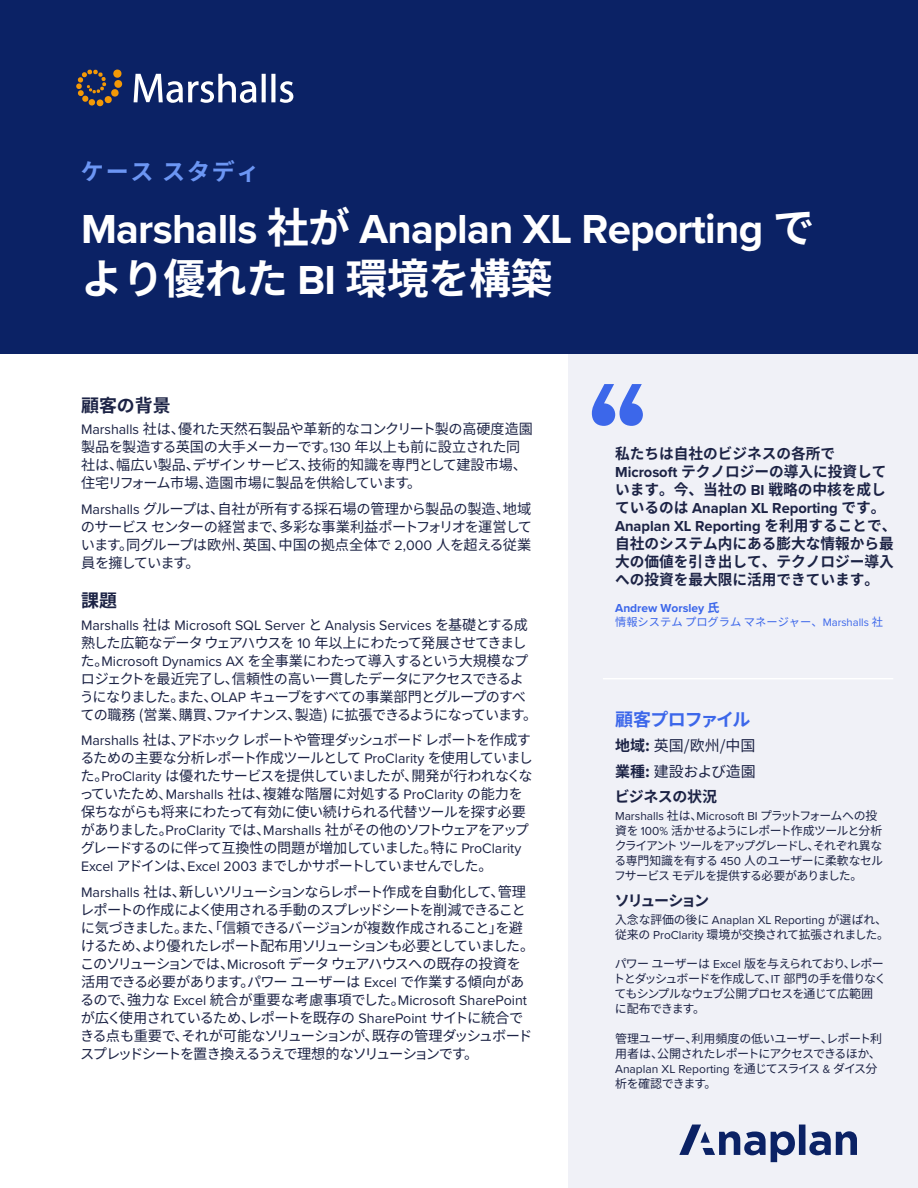
<style>
.page{position:relative;width:918px;height:1188px;background:#fff}
.page>*{position:absolute;margin:0;border:0;box-sizing:border-box;transform-origin:0 0}
.t1{font:800 123px "Toppan Bunkyu Midashi Gothic Std N";color:#3c67ea}
.t2{font:700 42px "Proxima Nova";letter-spacing:-.015em;color:#fff}
.t3{font:700 42px "Noto Sans CJ Kjp";letter-spacing:-.015em;color:#fff}
.t4{font:700 23.1px "Noto Sans CJ Kjp";letter-spacing:.075em;color:#6c96f4}
.t5{font:700 18px "Noto Sans CJ Kjp";letter-spacing:-.05em;color:#3c67ea}
.t6{font:700 18px "Noto Sans CJ Kjp";color:#1c2345}
.t7{font:700 15px/18px "Noto Sans CJ Kjp";color:#1c2345}
.t8{font:700 15px/18px "Proxima Nova";color:#1c2345}
.t9{font:15px/25.5px "Noto Sans CJ Kjp";color:#1c2345;text-align:justify}
.t10{font:700 15px "Noto Sans CJ Kjp";letter-spacing:-.13em;color:#1c2345}
.t11{font:14.25px/18px "Noto Sans CJ Kjp";letter-spacing:-.055em;color:#1c2345}
.t12{font:14.25px/18px "Noto Sans CJ Kjp";letter-spacing:-.075em;color:#1c2345}
.t13{font:14.25px/18px "Noto Sans CJ Kjp";letter-spacing:-.02em;color:#1c2345}
.t14{font:14.25px "Proxima Nova";color:#1c2345}
.t15{font:12px/15px "Noto Sans CJ Kjp";letter-spacing:-.045em;color:#1c2345;text-align:justify}
.t16{font:12px "Proxima Nova";color:#1c2345}
.t17{font:12px/15px "Noto Sans CJ Kjp";letter-spacing:-.065em;color:#1c2345}
.t18{font:700 12px "Proxima Nova";color:#3c67ea}
.t19{font:11.25px "Noto Sans CJ Kjp";color:#3c67ea}
.s1{font-family:"Noto Sans CJ Kjp"}
.s2{font-family:"Proxima Nova"}
.s3{font-family:"Koz Go Pr 6 N"}
.s4{font-weight:700}
</style>
<div class="page">
<div style="left:568px;top:335px;width:350px;height:853px;background:#f0f1f7"></div>
<div style="left:0;top:0;width:918px;height:353px;background:#0b2265"></div>
<svg style="left:679px;top:1125px;width:178px;height:37px"></svg>
<hr style="left:603px;top:678px;width:290px;height:1px;background:#fff">
<svg style="left:134px;top:74px;width:159px;height:29px"></svg>
<svg style="left:76px;top:69px;width:47px;height:38px"></svg>
<h3 class="t4" style="left:81px;top:159px;width:180px">ケース スタディ</h3>
<h2 class="t2" style="left:81px;top:198px;width:735px">Marshalls <span class="s1">社が</span> Anaplan XL Reporting <span class="s1">で</span></h2>
<h2 class="t3" style="left:81px;top:255px;width:473px">より優れた <span class="s2">BI</span> 環境を構築</h2>
<p class="t6" style="left:81px;top:395px;width:91px">顧客の背景</p>
<p class="t13" style="left:81px;top:420px;width:453px"><span class="s2">Marshalls</span> 社は、優れた天然石製品や革新的なコンクリート製の高硬度造園製品を製造する英国の大手メーカーです。<span class="s2">130</span> 年以上も前に設立された同社は、幅広い製品、デザイン サービス、技術的知識を専門として建設市場、住宅リフォーム市場、造園市場に製品を供給しています。</p>
<p class="t11" style="left:81px;top:500px;width:453px;text-align:justify"><span class="s2">Marshalls</span> グループは、自社が所有する採石場の管理から製品の製造、地域のサービス センターの経営まで、多彩な事業利益ポートフォリオを運営しています。同グループは欧州、英国、中国の拠点全体で <span class="s2">2,000</span> 人を超える従業員を擁しています。</p>
<p class="t6" style="left:81px;top:590px;width:38px">課題</p>
<p class="t14" style="left:81px;top:614px;width:448px">Marshalls <span class="s1">社は</span> Microsoft SQL Server <span class="s1">と</span> Analysis Services <span class="s1">を基礎とする成</span></p>
<p class="t12" style="left:80px;top:634px;width:459px">熟した広範なデータ ウェアハウスを <span class="s2">10</span> 年以上にわたって発展させてきました。<span class="s2">Microsoft Dynamics AX</span> を全事業にわたって導入するという大規模なプロジェクトを最近完了し、信頼性の高い一貫したデータにアクセスできるようになりました。また、<span class="s2">OLAP</span> キューブをすべての事業部門とグループのすべての職務 (営業、購買、ファイナンス、製造) に拡張できるようになっています。</p>
<p class="t11" style="left:79px;top:731px;width:455px"><span class="s2">Marshalls</span> 社は、アドホック レポートや管理ダッシュボード レポートを作成するための主要な分析レポート作成ツールとして <span class="s2">ProClarity</span> を使用していました。<span class="s2">ProClarity</span> は優れたサービスを提供していましたが、開発が行われなくなっていたため<span class="s3">、</span><span class="s2">Marshalls</span> 社は、複雑な階層に対処する <span class="s2">ProClarity</span> の能力を保ちながらも将来にわたって有効に使い続けられる代替ツールを探す必要がありました。<span class="s2">ProClarity</span> では、<span class="s2">Marshalls</span> 社がその他のソフトウェアをアップグレードするのに伴って互換性の問題が増加していました。特に <span class="s2">ProClarity Excel</span> アドインは、<span class="s2">Excel 2003</span> までしかサポートしていませんでした。</p>
<p class="t11" style="left:80px;top:883px;width:456px"><span class="s2">Marshalls</span> 社は、新しいソリューションならレポート作成を自動化して、管理レポートの作成によく使用される手動のスプレッドシートを削減できることに気づきました。また、「信頼できるバージョンが複数作成されること」を避けるため、より優れたレポート配布用ソリューションも必要としていました。このソリューションでは、<span class="s2">Microsoft</span> データ ウェアハウスへの既存の投資を活用できる必要があります。パワー ユーザーは <span class="s2">Excel</span> で作業する傾向があ</p>
<p class="t14" style="left:80px;top:989px;width:448px"><span class="s1">るので、強力な</span> Excel <span class="s1">統合が重要な考慮事項でした。</span>Microsoft SharePoint</p>
<p class="t11" style="left:80px;top:1009px;width:454px">が広く使用されているため、レポートを既存の <span class="s2">SharePoint</span> サイトに統合できる点も重要で、それが可能なソリューションが、既存の管理ダッシュボードスプレッドシートを置き換えるうえで理想的なソリューションです。</p>
<h1 class="t1" style="left:587px;top:345px;width:62px">“</h1>
<p class="t7" style="left:615px;top:445px;width:273px">私たちは自社のビジネスの各所で<br><span class="s2">Microsoft</span> テクノロジーの導入に投資しています。今、当社の <span class="s2">BI</span> 戦略の中核を成し</p>
<p class="t8" style="left:615px;top:499px;width:283px"><span class="s1">ているのは</span> Anaplan XL Reporting <span class="s1">です。<br></span>Anaplan XL Reporting <span class="s1">を利用することで、</span></p>
<p class="t7" style="left:615px;top:535px;width:280px;text-align:justify">自社のシステム内にある膨大な情報から最大の価値を引き出して、テクノロジー導入への投資を最大限に活用できています。</p>
<p class="t18" style="left:615px;top:599px;width:106px">Andrew Worsley <span class="s1">氏</span></p>
<p class="t19" style="left:615px;top:615px;width:270px">情報システム プログラム マネージャー、<span class="s2">Marshalls</span> 社</p>
<p class="t5" style="left:615px;top:709px;width:137px">顧客プロファイル</p>
<p class="t9" style="left:615px;top:733px;width:142px"><span class="s4">地域:</span> 英国/欧州/中国<span class="s4">業種:</span> 建設および造園<span class="s4">ビジネスの状況</span></p>
<p class="t16" style="left:615px;top:807px;width:264px">Marshalls <span class="s1">社は、</span>Microsoft BI <span class="s1">プラットフォームへの投</span></p>
<p class="t15" style="left:614px;top:824px;width:270px">資を <span class="s2">100%</span> 活かせるようにレポート作成ツールと分析クライアント ツールをアップグレードし、それぞれ異なる専門知識を有する <span class="s2">450</span> 人のユーザーに柔軟なセルフサービス モデルを提供する必要がありました。</p>
<p class="t10" style="left:615px;top:892px;width:96px">ソリューション</p>
<p class="t16" style="left:615px;top:911px;width:274px"><span class="s1">入念な評価の後に</span> Anaplan XL Reporting <span class="s1">が選ばれ、</span></p>
<p class="t15" style="left:615px;top:927px;width:275px">従来の <span class="s2">ProClarity</span> 環境が交換されて拡張されました。</p>
<p class="t17" style="left:613px;top:957px;width:275px">パワー ユーザーは <span class="s2">Excel</span> 版を与えられており、レポートとダッシュボードを作成して、<span class="s2">IT</span> 部門の手を借りなくてもシンプルなウェブ公開プロセスを通じて広範囲に配布できます。</p>
<p class="t15" style="left:615px;top:1031px;width:269px">管理ユーザー、利用頻度の低いユーザー、レポート利用者は、公開されたレポートにアクセスできるほか、</p>
<p class="t16" style="left:615px;top:1060px;width:264px">Anaplan XL Reporting <span class="s1">を通じてスライス</span> &amp; <span class="s1">ダイス分</span></p>
<p class="t17" style="left:615px;top:1076px;width:103px">析を確認できます。</p>
</div>
